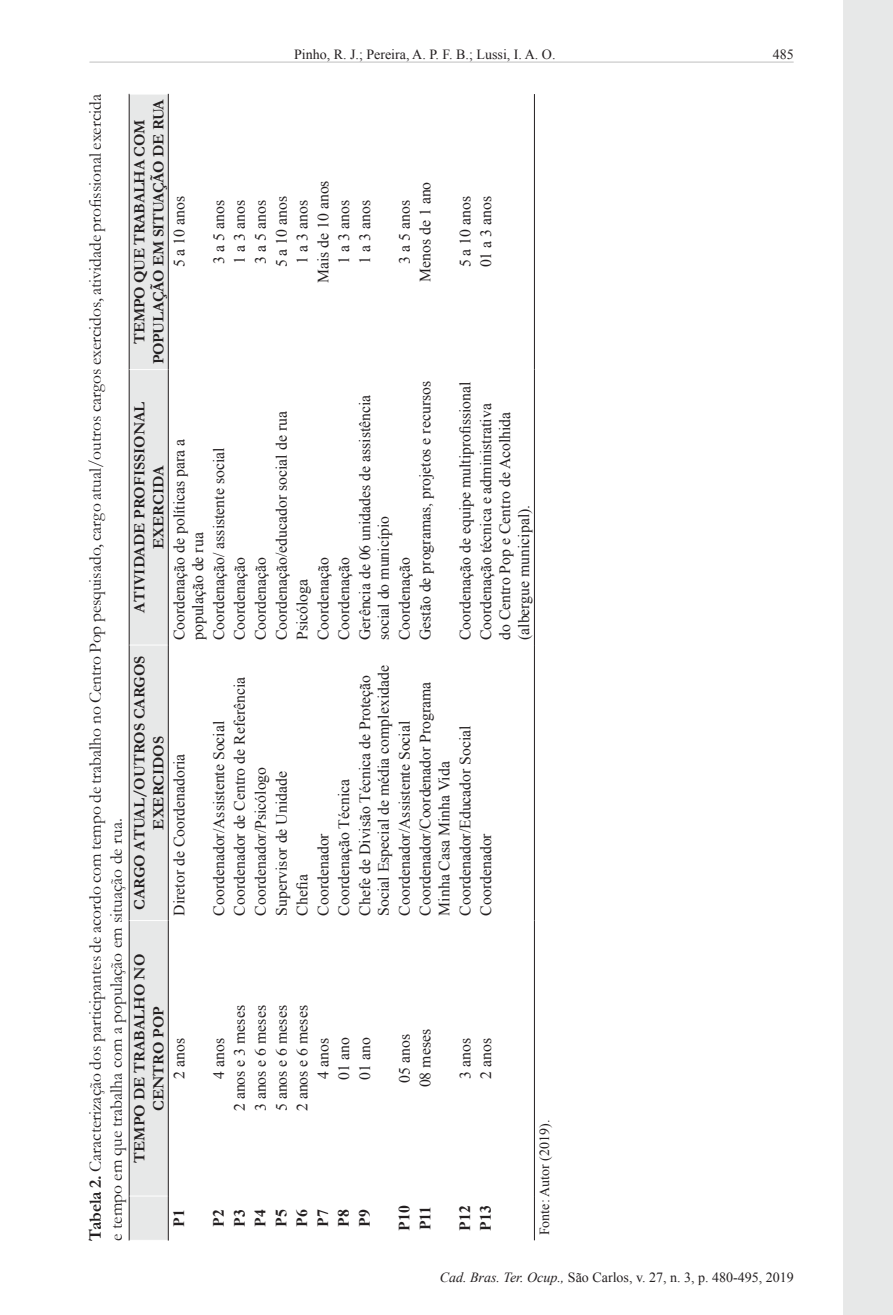
<style>
.page{position:relative;width:893px;height:1315px;background:#fff}
.page>*{position:absolute;margin:0;border:0;box-sizing:border-box;transform-origin:0 0}
.TableTitle{font:17.5px/21px "Garamond";color:#231f20}
.TableBody{font:15.75px/18.9px "Times New Roman";color:#231f20}
.TableHead{font:700 15.75px/18.9px "Garamond";color:#231f20;text-align:center}
.TableHead-2{font:700 15.75px/18.9px "Garamond";letter-spacing:-.02em;color:#231f20;text-align:center}
.TableBody-2{font:700 15.75px "Times New Roman";color:#231f20}
.TableFootnote{font:14px "Times New Roman";color:#231f20}
.s1{font-weight:700}
.s2{font-style:italic}
</style>
<div class="page">
<div style="left:843px;top:0;width:50px;height:1315px;background:#e7e8e8"></div>
<hr style="left:90px;top:62px;width:703px;height:1px;background:#c0c0c0">
<div style="left:130px;top:95px;width:38px;height:1145px;background:#e7e8e8"></div>
<hr style="left:129px;top:1196px;width:1px;height:44px;background:#231f20">
<hr style="left:129px;top:920px;width:1px;height:276px;background:#231f20">
<hr style="left:129px;top:645px;width:1px;height:275px;background:#231f20">
<hr style="left:129px;top:369px;width:1px;height:276px;background:#231f20">
<hr style="left:129px;top:94px;width:1px;height:275px;background:#231f20">
<hr style="left:130px;top:1195px;width:38px;height:1px;background:#fff">
<hr style="left:130px;top:920px;width:38px;height:1px;background:#fff">
<hr style="left:130px;top:645px;width:38px;height:1px;background:#fff">
<hr style="left:130px;top:369px;width:38px;height:1px;background:#fff">
<hr style="left:168px;top:1196px;width:1px;height:44px;background:#231f20">
<hr style="left:168px;top:920px;width:1px;height:276px;background:#231f20">
<hr style="left:168px;top:645px;width:1px;height:275px;background:#231f20">
<hr style="left:168px;top:369px;width:1px;height:276px;background:#231f20">
<hr style="left:168px;top:94px;width:1px;height:275px;background:#231f20">
<hr style="left:534px;top:1196px;width:1px;height:44px;background:#231f20">
<hr style="left:534px;top:920px;width:1px;height:276px;background:#231f20">
<hr style="left:534px;top:645px;width:1px;height:275px;background:#231f20">
<hr style="left:534px;top:369px;width:1px;height:276px;background:#231f20">
<hr style="left:534px;top:94px;width:1px;height:275px;background:#231f20">
<p class="TableFootnote" style="left:294px;top:45px;width:263px">Pinho, R. J.; Pereira, A. P. F. B.; Lussi, I. A. O.</p>
<p class="TableTitle" style="left:84px;top:1240px;width:1147px;rotate:-90deg"><span class="s1">Tabela 2.</span> Caracterização dos participantes de acordo com tempo de trabalho no Centro Pop pesquisado, cargo atual/outros cargos exercidos, atividade profissional exercida e tempo em que trabalha com a população em situação de rua.</p>
<p class="TableHead-2" style="left:130px;top:364px;width:267px;rotate:-90deg">TEMPO QUE TRABALHA COM<br>POPULAÇÃO EM SITUAÇÃO DE RUA</p>
<p class="TableBody" style="left:313px;top:283px;width:104px;rotate:-90deg">Mais de 10 anos</p>
<p class="TableBody" style="left:416px;top:282px;width:102px;rotate:-90deg">Menos de 1 ano</p>
<p class="TableBody" style="left:169px;top:267px;width:73px;rotate:-90deg">5 a 10 anos</p>
<p class="TableBody" style="left:272px;top:267px;width:73px;rotate:-90deg">5 a 10 anos</p>
<p class="TableBody" style="left:209px;top:263px;width:65px;rotate:-90deg">3 a 5 anos</p>
<p class="TableBody" style="left:230px;top:263px;width:65px;rotate:-90deg">1 a 3 anos</p>
<p class="TableBody" style="left:251px;top:263px;width:65px;rotate:-90deg">3 a 5 anos</p>
<p class="TableBody" style="left:293px;top:263px;width:65px;rotate:-90deg">1 a 3 anos</p>
<p class="TableBody" style="left:334px;top:263px;width:65px;rotate:-90deg">1 a 3 anos</p>
<p class="TableBody" style="left:355px;top:263px;width:65px;rotate:-90deg">1 a 3 anos</p>
<p class="TableBody" style="left:395px;top:263px;width:65px;rotate:-90deg">3 a 5 anos</p>
<p class="TableBody" style="left:416px;top:640px;width:260px;rotate:-90deg">Gestão de programas, projetos e recursos</p>
<p class="TableBody" style="left:355px;top:640px;width:247px;rotate:-90deg">Gerência de 06 unidades de assistência social do município</p>
<p class="TableHead" style="left:130px;top:612px;width:212px;rotate:-90deg">ATIVIDADE PROFISSIONAL<br>EXERCIDA</p>
<p class="TableBody" style="left:272px;top:640px;width:230px;rotate:-90deg">Coordenação/educador social de rua</p>
<p class="TableBody" style="left:169px;top:640px;width:203px;rotate:-90deg">Coordenação de políticas para a população de rua</p>
<p class="TableBody" style="left:209px;top:640px;width:194px;rotate:-90deg">Coordenação/ assistente social</p>
<p class="TableBody" style="left:230px;top:640px;width:85px;rotate:-90deg">Coordenação</p>
<p class="TableBody" style="left:251px;top:640px;width:85px;rotate:-90deg">Coordenação</p>
<p class="TableBody" style="left:313px;top:640px;width:85px;rotate:-90deg">Coordenação</p>
<p class="TableBody" style="left:334px;top:640px;width:85px;rotate:-90deg">Coordenação</p>
<p class="TableBody" style="left:395px;top:640px;width:85px;rotate:-90deg">Coordenação</p>
<p class="TableBody" style="left:293px;top:640px;width:63px;rotate:-90deg">Psicóloga</p>
<p class="TableHead" style="left:130px;top:910px;width:256px;rotate:-90deg">CARGO ATUAL/OUTROS CARGOS<br>EXERCIDOS</p>
<p class="TableBody" style="left:355px;top:915px;width:252px;rotate:-90deg">Chefe de Divisão Técnica de Proteção<br>Social Especial de média complexidade</p>
<p class="TableBody" style="left:230px;top:915px;width:240px;rotate:-90deg">Coordenador de Centro de Referência</p>
<p class="TableBody" style="left:416px;top:915px;width:236px;rotate:-90deg">Coordenador/Coordenador Programa<br>Minha Casa Minha Vida</p>
<p class="TableBody" style="left:209px;top:915px;width:196px;rotate:-90deg">Coordenador/Assistente Social</p>
<p class="TableBody" style="left:395px;top:915px;width:196px;rotate:-90deg">Coordenador/Assistente Social</p>
<p class="TableBody" style="left:169px;top:915px;width:163px;rotate:-90deg">Diretor de Coordenadoria</p>
<p class="TableBody" style="left:251px;top:915px;width:150px;rotate:-90deg">Coordenador/Psicólogo</p>
<p class="TableBody" style="left:272px;top:915px;width:146px;rotate:-90deg">Supervisor de Unidade</p>
<p class="TableBody" style="left:334px;top:915px;width:138px;rotate:-90deg">Coordenação Técnica</p>
<p class="TableBody" style="left:313px;top:915px;width:84px;rotate:-90deg">Coordenador</p>
<p class="TableBody" style="left:293px;top:915px;width:43px;rotate:-90deg">Chefia</p>
<p class="TableHead" style="left:130px;top:1162px;width:210px;rotate:-90deg">TEMPO DE TRABALHO NO<br>CENTRO POP</p>
<p class="TableBody" style="left:230px;top:1111px;width:107px;rotate:-90deg">2 anos e 3 meses</p>
<p class="TableBody" style="left:251px;top:1111px;width:107px;rotate:-90deg">3 anos e 6 meses</p>
<p class="TableBody" style="left:272px;top:1111px;width:107px;rotate:-90deg">5 anos e 6 meses</p>
<p class="TableBody" style="left:293px;top:1111px;width:107px;rotate:-90deg">2 anos e 6 meses</p>
<p class="TableBody" style="left:416px;top:1087px;width:60px;rotate:-90deg">08 meses</p>
<p class="TableBody" style="left:395px;top:1082px;width:50px;rotate:-90deg">05 anos</p>
<p class="TableBody" style="left:334px;top:1079px;width:44px;rotate:-90deg">01 ano</p>
<p class="TableBody" style="left:355px;top:1079px;width:44px;rotate:-90deg">01 ano</p>
<p class="TableBody" style="left:169px;top:1078px;width:42px;rotate:-90deg">2 anos</p>
<p class="TableBody" style="left:209px;top:1078px;width:42px;rotate:-90deg">4 anos</p>
<p class="TableBody" style="left:313px;top:1078px;width:42px;rotate:-90deg">4 anos</p>
<p class="TableBody-2" style="left:393px;top:1230px;width:27px;rotate:-90deg">P10</p>
<p class="TableBody-2" style="left:414px;top:1230px;width:26px;rotate:-90deg">P11</p>
<p class="TableBody-2" style="left:312px;top:1227px;width:19px;rotate:-90deg">P7</p>
<p class="TableBody-2" style="left:291px;top:1227px;width:19px;rotate:-90deg">P6</p>
<p class="TableBody-2" style="left:333px;top:1227px;width:19px;rotate:-90deg">P8</p>
<p class="TableBody-2" style="left:354px;top:1227px;width:19px;rotate:-90deg">P9</p>
<p class="TableBody-2" style="left:270px;top:1227px;width:19px;rotate:-90deg">P5</p>
<p class="TableBody-2" style="left:249px;top:1227px;width:19px;rotate:-90deg">P4</p>
<p class="TableBody-2" style="left:208px;top:1227px;width:19px;rotate:-90deg">P2</p>
<p class="TableBody-2" style="left:229px;top:1227px;width:19px;rotate:-90deg">P3</p>
<p class="TableBody-2" style="left:168px;top:1227px;width:19px;rotate:-90deg">P1</p>
<p class="TableBody" style="left:455px;top:267px;width:73px;rotate:-90deg">5 a 10 anos</p>
<p class="TableBody" style="left:476px;top:267px;width:73px;rotate:-90deg">01 a 3 anos</p>
<p class="TableBody" style="left:455px;top:640px;width:260px;rotate:-90deg">Coordenação de equipe multiprofissional</p>
<p class="TableBody" style="left:476px;top:640px;width:238px;rotate:-90deg">Coordenação técnica e administrativa do Centro Pop e Centro de Acolhida (albergue municipal).</p>
<p class="TableBody" style="left:455px;top:915px;width:192px;rotate:-90deg">Coordenador/Educador Social</p>
<p class="TableBody" style="left:476px;top:915px;width:84px;rotate:-90deg">Coordenador</p>
<p class="TableBody" style="left:455px;top:1078px;width:42px;rotate:-90deg">3 anos</p>
<p class="TableBody" style="left:476px;top:1078px;width:42px;rotate:-90deg">2 anos</p>
<p class="TableBody-2" style="left:454px;top:1230px;width:27px;rotate:-90deg">P12</p>
<p class="TableBody-2" style="left:475px;top:1230px;width:27px;rotate:-90deg">P13</p>
<p class="TableFootnote" style="left:535px;top:1235px;width:117px;rotate:-90deg">Fonte: Autor (2019).</p>
<p class="TableFootnote" style="left:440px;top:1267px;width:356px"><span class="s2">Cad. Bras. Ter. Ocup.,</span> São Carlos, v. 27, n. 3, p. 480-495, 2019</p>
</div>
